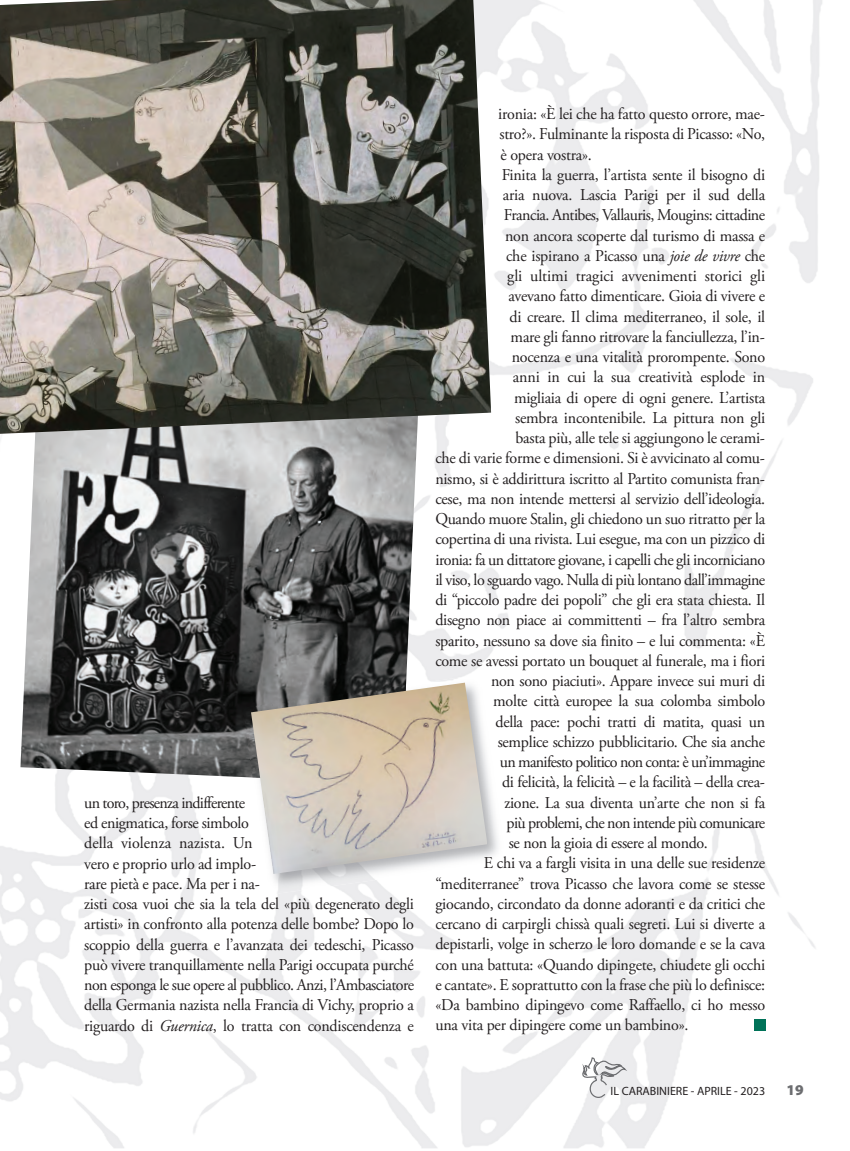
<style>
.page{position:relative;width:850px;height:1151px;background:#fff}
.page>*{position:absolute;margin:0;border:0;box-sizing:border-box;transform-origin:0 0}
.t1{font:16.5px/20.2px "Adobe Garamond Pro";letter-spacing:-.015em;color:#231f20}
.t2{font:16.5px "Adobe Garamond Pro";letter-spacing:-.035em;color:#231f20}
.t3{font:16.5px "Adobe Garamond Pro";letter-spacing:-.045em;color:#231f20}
.t4{font:16.5px "Adobe Garamond Pro";letter-spacing:-.04em;color:#231f20}
.t5{font:900 15px "Myriad Pro";color:#6c6d70}
.t6{font:12px "Myriad Pro";color:#231f20}
.s1{font-style:italic}
</style>
<div class="page">
<img style="left:0;top:0;width:822px;height:1148px">
<img style="left:20px;top:439px;width:398px;height:345px">
<svg style="left:581px;top:1057px;width:44px;height:41px"></svg>
<img style="left:0;top:0;width:491px;height:439px">
<img style="left:252px;top:674px;width:256px;height:220px">
<img style="left:243px;top:685px;width:8px;height:99px">
<img style="left:251px;top:682px;width:236px;height:191px">
<div style="left:753px;top:1019px;width:11px;height:11px;background:#007258"></div>
<p class="t1" style="left:84px;top:794px;width:331px">un toro, presenza indifferente<br>ed enigmatica, forse simbolo<br>della violenza nazista. Un<br>vero e proprio urlo ad implo-<br>rare pietà e pace. Ma per i na-<br>zisti cosa vuoi che sia la tela del «più degenerato degli artisti» in confronto alla potenza delle bombe? Dopo lo scoppio della guerra e l’avanzata dei tedeschi, Picasso può vivere tranquillamente nella Parigi occupata purché non esponga le sue opere al pubblico. Anzi, l’Ambasciatore della Germania nazista nella Francia di Vichy, proprio a riguardo di <span class="s1">Guernica</span>, lo tratta con condiscendenza e</p>
<p class="t1" style="left:498px;top:105px;width:268px">ironia: «È lei che ha fatto questo orrore, mae-</p>
<p class="t1" style="left:499px;top:125px;width:267px">stro?». Fulminante la risposta di Picasso: «No,</p>
<p class="t1" style="left:500px;top:146px;width:93px">è opera vostra».</p>
<p class="t1" style="left:501px;top:166px;width:265px">Finita la guerra, l’artista sente il bisogno di</p>
<p class="t1" style="left:502px;top:186px;width:264px">aria nuova. Lascia Parigi per il sud della</p>
<p class="t1" style="left:503px;top:206px;width:262px">Francia. Antibes, Vallauris, Mougins: cittadine</p>
<p class="t1" style="left:505px;top:227px;width:261px">non ancora scoperte dal turismo di massa e</p>
<p class="t1" style="left:506px;top:247px;width:260px">che ispirano a Picasso una <span class="s1">joie de vivre</span> che</p>
<p class="t1" style="left:507px;top:267px;width:259px">gli ultimi tragici avvenimenti storici gli</p>
<p class="t1" style="left:508px;top:287px;width:258px">avevano fatto dimenticare. Gioia di vivere e</p>
<p class="t1" style="left:509px;top:308px;width:257px">di creare. Il clima mediterraneo, il sole, il</p>
<p class="t1" style="left:510px;top:328px;width:256px">mare gli fanno ritrovare la fanciullezza, l’in-</p>
<p class="t1" style="left:511px;top:348px;width:255px">nocenza e una vitalità prorompente. Sono</p>
<p class="t1" style="left:512px;top:368px;width:254px">anni in cui la sua creatività esplode in</p>
<p class="t1" style="left:513px;top:389px;width:252px">migliaia di opere di ogni genere. L’artista</p>
<p class="t1" style="left:515px;top:409px;width:251px">sembra incontenibile. La pittura non gli</p>
<p class="t1" style="left:515px;top:429px;width:251px">basta più, alle tele si aggiungono le cerami -</p>
<p class="t1" style="left:435px;top:449px;width:331px">che di varie forme e dimensioni. Si è avvicinato al comu-</p>
<p class="t1" style="left:435px;top:470px;width:331px">nismo, si è addirittura iscritto al Partito comunista fran -</p>
<p class="t1" style="left:435px;top:490px;width:331px">cese, ma non intende mettersi al servizio dell’ideologia.</p>
<p class="t1" style="left:435px;top:510px;width:331px">Quando muore Stalin, gli chiedono un suo ritratto per la</p>
<p class="t1" style="left:435px;top:530px;width:331px">copertina di una rivista. Lui esegue, ma con un pizzico di</p>
<p class="t1" style="left:435px;top:551px;width:331px">ironia: fa un dittatore giovane, i capelli che gli incorniciano</p>
<p class="t2" style="left:435px;top:573px;width:331px">il viso, lo sguardo vago. Nulla di più lontano dall’immagine</p>
<p class="t1" style="left:435px;top:591px;width:331px">di “piccolo padre dei popoli” che gli era stata chiesta. Il</p>
<p class="t1" style="left:435px;top:611px;width:331px">disegno non piace ai committenti – fra l’altro sembra</p>
<p class="t1" style="left:435px;top:632px;width:331px">sparito, nessuno sa dove sia finito – e lui commenta: «È</p>
<p class="t1" style="left:435px;top:652px;width:331px">come se avessi portato un bouquet al funerale, ma i fiori</p>
<p class="t1" style="left:491px;top:672px;width:275px">non sono piaciuti». Appare invece sui muri di</p>
<p class="t1" style="left:493px;top:692px;width:273px">molte città europee la sua colomba simbolo</p>
<p class="t1" style="left:495px;top:712px;width:271px">della pace: pochi tratti di matita, quasi un</p>
<p class="t1" style="left:497px;top:733px;width:269px">semplice schizzo pubblicitario. Che sia anche</p>
<p class="t3" style="left:499px;top:755px;width:267px">un manifesto politico non conta: è un’immagine</p>
<p class="t1" style="left:502px;top:773px;width:264px">di felicità, la felicità – e la facilità – della crea-</p>
<p class="t1" style="left:504px;top:793px;width:262px">zione. La sua diventa un’arte che non si fa</p>
<p class="t4" style="left:506px;top:816px;width:260px">più problemi, che non intende più comunicare</p>
<p class="t1" style="left:508px;top:834px;width:200px">se non la gioia di essere al mondo.</p>
<p class="t1" style="left:483px;top:854px;width:283px">E chi va a fargli visita in una delle sue residenze</p>
<p class="t1" style="left:435px;top:874px;width:331px">“mediterranee” trova Picasso che lavora come se stesse</p>
<p class="t1" style="left:435px;top:895px;width:331px">giocando, circondato da donne adoranti e da critici che</p>
<p class="t1" style="left:435px;top:915px;width:331px">cercano di carpirgli chissà quali segreti. Lui si diverte a</p>
<p class="t1" style="left:435px;top:935px;width:331px">depistarli, volge in scherzo le loro domande e se la cava</p>
<p class="t1" style="left:435px;top:955px;width:331px">con una battuta: «Quando dipingete, chiudete gli occhi</p>
<p class="t1" style="left:435px;top:976px;width:331px">e cantate». E soprattutto con la frase che più lo definisce:</p>
<p class="t1" style="left:435px;top:996px;width:331px">«Da bambino dipingevo come Raffaello, ci ho messo</p>
<p class="t1" style="left:435px;top:1016px;width:254px">una vita per dipingere come un bambino».</p>
<p class="t6" style="left:610px;top:1083px;width:156px">IL CARABINIERE - APRILE - 2023</p>
<p class="t5" style="left:786px;top:1080px;width:19px">19</p>
</div>
